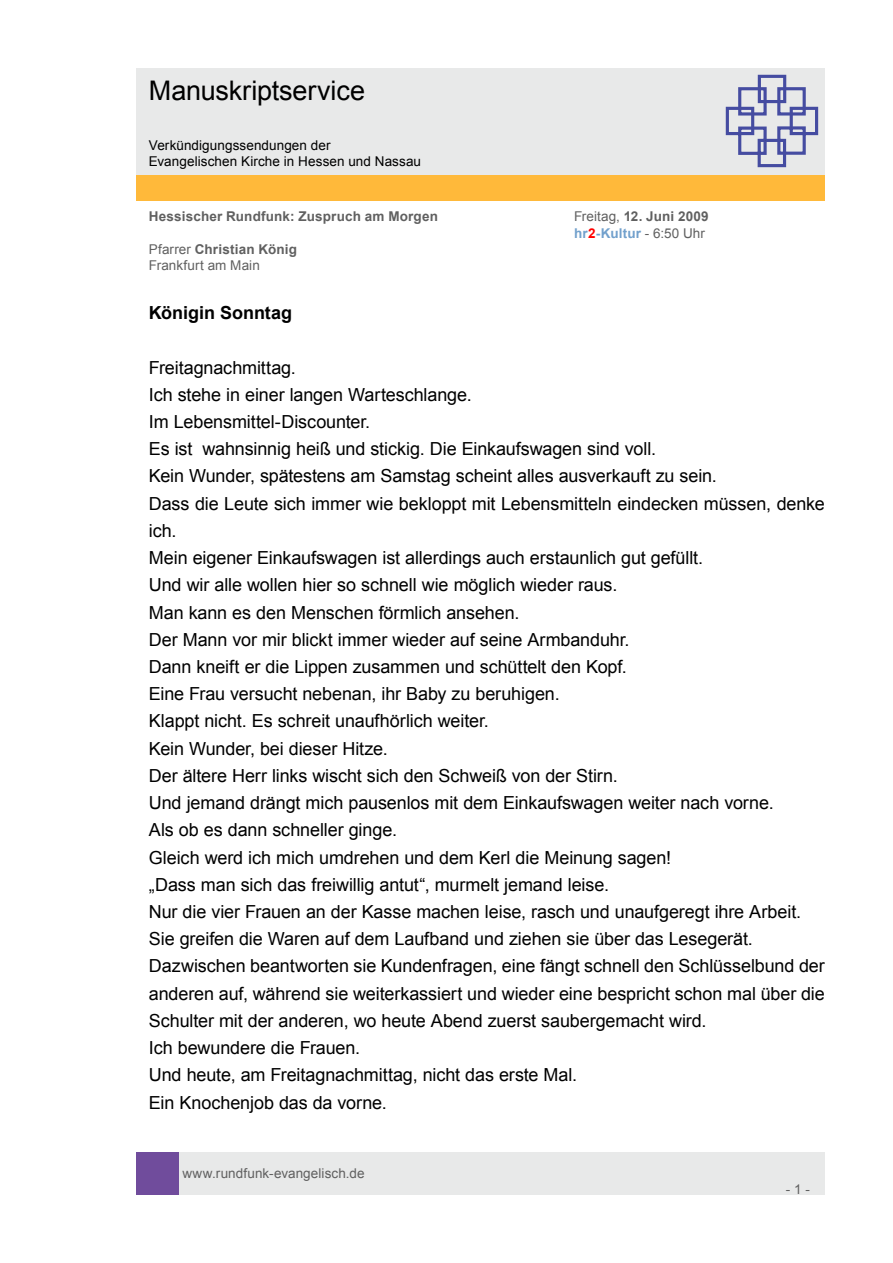
<style>
.page{position:relative;width:893px;height:1263px;background:#fff}
.page>*{position:absolute;margin:0;border:0;box-sizing:border-box;transform-origin:0 0}
.t1{font:27px "Arial";letter-spacing:-.005em;color:#000}
.t2{font:18px/27.2px "Arial";letter-spacing:-.005em;color:#000}
.t3{font:700 18px "Arial";color:#000}
.t4{font:13.5px/16.2px "Arial";letter-spacing:.005em;color:#606060}
.t5{font:13.5px/16.2px "Arial";letter-spacing:.005em;color:#000}
.t6{font:700 13.5px "Arial";letter-spacing:.015em;color:#606060}
.s1{font-weight:700}
.s2{font-weight:700;color:#71a0cc}
.s3{font-weight:700;color:#f00}
</style>
<div class="page">
<div style="left:179px;top:1152px;width:646px;height:43px;background:#e8e9e9"></div>
<div style="left:136px;top:1152px;width:43px;height:43px;background:#704c9c"></div>
<div style="left:136px;top:175px;width:689px;height:26px;background:#ffb93a"></div>
<div style="left:136px;top:68px;width:689px;height:106px;background:#e8e9e9"></div>
<svg style="left:725px;top:74px;width:94px;height:94px"></svg>
<h1 class="t1" style="left:149px;top:73px;width:218px">Manuskriptservice</h1>
<p class="t5" style="left:149px;top:137px;width:274px">Verkündigungssendungen der<br>Evangelischen Kirche in Hessen und Nassau</p>
<p class="t6" style="left:149px;top:208px;width:291px">Hessischer Rundfunk: Zuspruch am Morgen</p>
<p class="t4" style="left:574px;top:209px;width:136px">Freitag, <span class="s1">12. Juni 2009 </span><span class="s2">hr</span><span class="s3">2</span><span class="s2">-Kultur</span> - 6:50 Uhr</p>
<p class="t4" style="left:149px;top:241px;width:150px">Pfarrer <span class="s1">Christian König<br></span>Frankfurt am Main</p>
<p class="t3" style="left:149px;top:301px;width:145px">Königin Sonntag</p>
<p class="t2" style="left:149px;top:354px;width:678px">Freitagnachmittag.<br>Ich stehe in einer langen Warteschlange.<br>Im Lebensmittel-Discounter.<br>Es ist wahnsinnig heiß und stickig. Die Einkaufswagen sind voll.<br>Kein Wunder, spätestens am Samstag scheint alles ausverkauft zu sein.<br>Dass die Leute sich immer wie bekloppt mit Lebensmitteln eindecken müssen, denke ich.<br>Mein eigener Einkaufswagen ist allerdings auch erstaunlich gut gefüllt.<br>Und wir alle wollen hier so schnell wie möglich wieder raus.<br>Man kann es den Menschen förmlich ansehen.<br>Der Mann vor mir blickt immer wieder auf seine Armbanduhr.<br>Dann kneift er die Lippen zusammen und schüttelt den Kopf.<br>Eine Frau versucht nebenan, ihr Baby zu beruhigen.<br>Klappt nicht. Es schreit unaufhörlich weiter.<br>Kein Wunder, bei dieser Hitze.<br>Der ältere Herr links wischt sich den Schweiß von der Stirn.<br>Und jemand drängt mich pausenlos mit dem Einkaufswagen weiter nach vorne.<br>Als ob es dann schneller ginge.<br>Gleich werd ich mich umdrehen und dem Kerl die Meinung sagen!<br>„Dass man sich das freiwillig antut“, murmelt jemand leise.<br>Nur die vier Frauen an der Kasse machen leise, rasch und unaufgeregt ihre Arbeit.<br>Sie greifen die Waren auf dem Laufband und ziehen sie über das Lesegerät.<br>Dazwischen beantworten sie Kundenfragen, eine fängt schnell den Schlüsselbund der anderen auf, während sie weiterkassiert und wieder eine bespricht schon mal über die Schulter mit der anderen, wo heute Abend zuerst saubergemacht wird.<br>Ich bewundere die Frauen.<br>Und heute, am Freitagnachmittag, nicht das erste Mal.<br>Ein Knochenjob das da vorne.</p>
<p class="t4" style="left:182px;top:1165px;width:184px">www.rundfunk-evangelisch.de</p>
<p class="t4" style="left:786px;top:1181px;width:26px">- 1 -</p>
</div>
